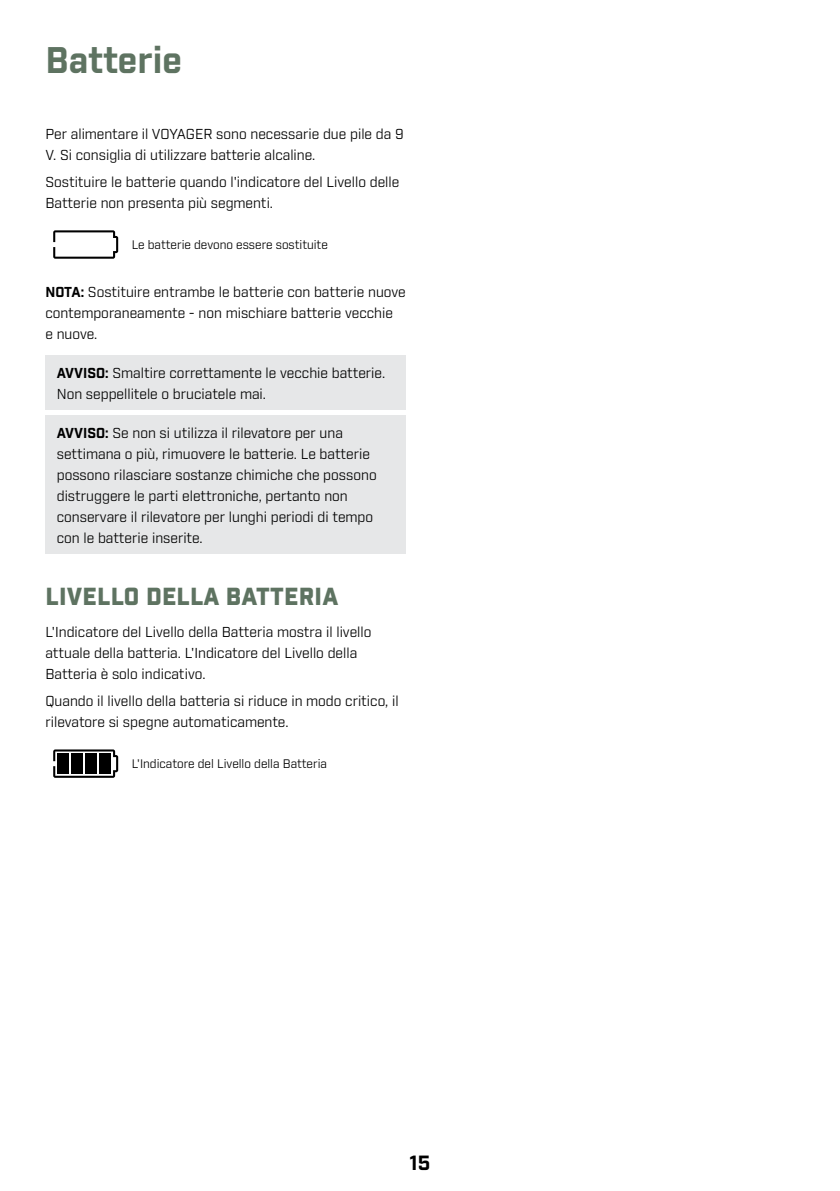
<style>
.page{position:relative;width:840px;height:1191px;background:#fff}
.page>*{position:absolute;margin:0;border:0;box-sizing:border-box;transform-origin:0 0}
.t1{font:700 36px "Industry";color:#5e7361}
.t2{font:900 24px "Industry";letter-spacing:.01em;color:#5e7361}
.t3{font:700 20px "Industry";color:#000}
.t4{font:14px/21px "Industry";color:#000}
.t5{font:12px "Industry";color:#000}
.s1{font-weight:700}
</style>
<div class="page">
<svg style="left:53px;top:230px;width:65px;height:29px"></svg>
<div style="left:45px;top:356px;width:360px;height:54px;background:#e6e7e8"></div>
<div style="left:45px;top:416px;width:360px;height:138px;background:#e6e7e8"></div>
<svg style="left:53px;top:749px;width:65px;height:29px"></svg>
<div style="left:71px;top:753px;width:12px;height:21px;background:#000"></div>
<div style="left:85px;top:753px;width:12px;height:21px;background:#000"></div>
<div style="left:99px;top:753px;width:12px;height:21px;background:#000"></div>
<div style="left:57px;top:753px;width:12px;height:21px;background:#000"></div>
<h1 class="t1" style="left:45px;top:38px;width:138px">Batterie</h1>
<p class="t4" style="left:45px;top:124px;width:359px">Per alimentare il VOYAGER sono necessarie due pile da 9<br>V. Si consiglia di utilizzare batterie alcaline.</p>
<p class="t4" style="left:45px;top:171px;width:355px">Sostituire le batterie quando l'indicatore del Livello delle<br>Batterie non presenta più segmenti.</p>
<p class="t5" style="left:132px;top:237px;width:198px">Le batterie devono essere sostituite</p>
<p class="t4" style="left:45px;top:281px;width:362px"><span class="s1">NOTA:</span> Sostituire entrambe le batterie con batterie nuove contemporaneamente - non mischiare batterie vecchie<br>e nuove.</p>
<p class="t4" style="left:57px;top:362px;width:330px"><span class="s1">AVVISO:</span> Smaltire correttamente le vecchie batterie.<br>Non seppellitele o bruciatele mai.</p>
<p class="t4" style="left:57px;top:422px;width:321px"><span class="s1">AVVISO:</span> Se non si utilizza il rilevatore per una settimana o più, rimuovere le batterie. Le batterie possono rilasciare sostanze chimiche che possono distruggere le parti elettroniche, pertanto non conservare il rilevatore per lunghi periodi di tempo con le batterie inserite.</p>
<h2 class="t2" style="left:45px;top:581px;width:294px">LIVELLO DELLA BATTERIA</h2>
<p class="t4" style="left:45px;top:622px;width:327px">L'Indicatore del Livello della Batteria mostra il livello attuale della batteria. L'Indicatore del Livello della<br>Batteria è solo indicativo.</p>
<p class="t4" style="left:45px;top:690px;width:354px">Quando il livello della batteria si riduce in modo critico, il rilevatore si spegne automaticamente.</p>
<p class="t5" style="left:132px;top:756px;width:197px">L'Indicatore del Livello della Batteria</p>
<h3 class="t3" style="left:409px;top:1150px;width:22px">15</h3>
</div>
